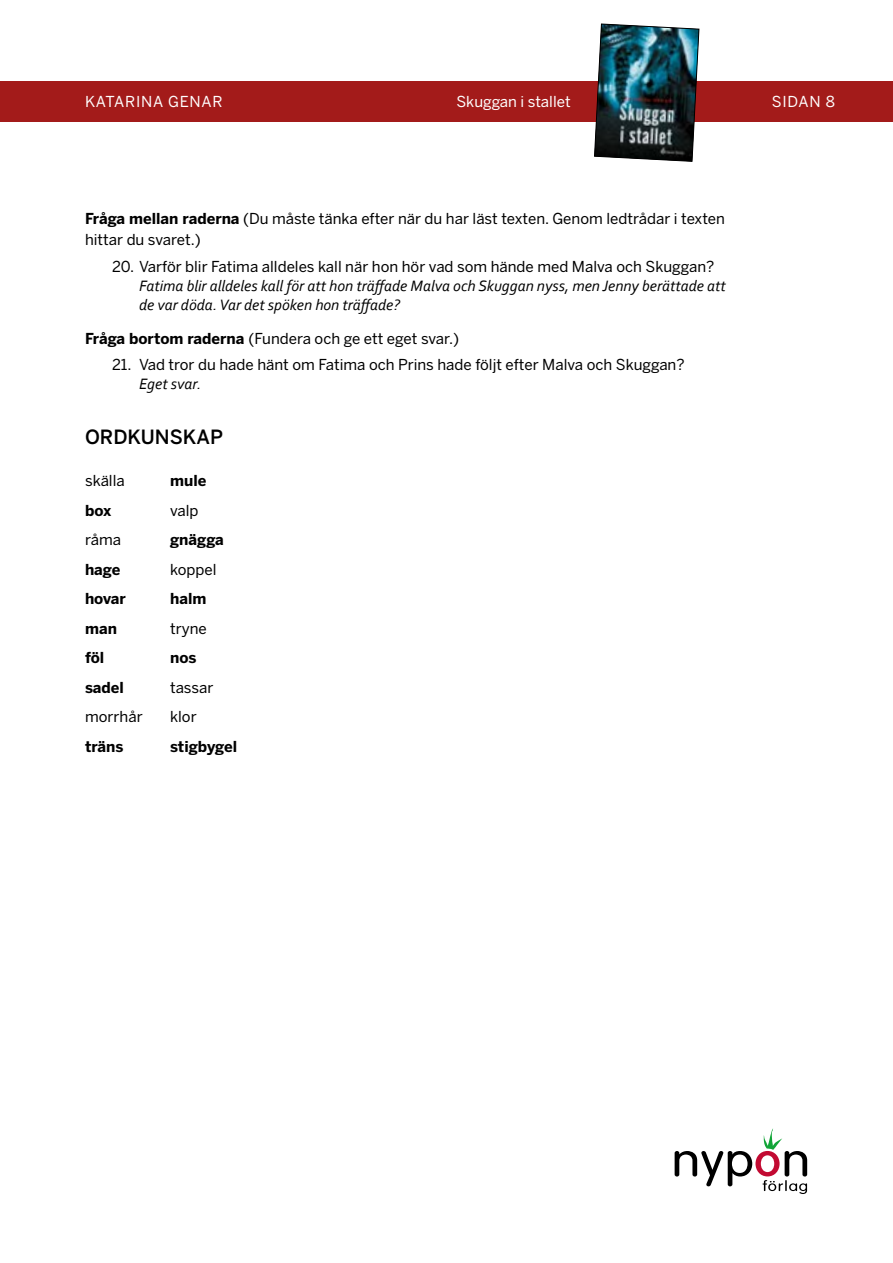
<style>
.page{position:relative;width:893px;height:1263px;background:#fff}
.page>*{position:absolute;margin:0;border:0;box-sizing:border-box;transform-origin:0 0}
.t1{font:500 19.5px "Benton Sans";color:#000}
.t2{font:italic 15.75px/18.9px "Corbel";color:#000}
.t3{font:15px/21px "Benton Sans";color:#000}
.t4{font:700 15px "Benton Sans";color:#000}
.t5{font:15px "Benton Sans";color:#fff}
.t6{font:15px "Benton Sans";letter-spacing:.05em;color:#fff}
.s1{font-weight:700}
</style>
<div class="page">
<div style="left:0;top:81px;width:893px;height:40px;background:#a31b1a"></div>
<img style="left:594px;top:23px;width:105px;height:139px">
<svg style="left:675px;top:1128px;width:132px;height:66px"></svg>
<p class="t6" style="left:85px;top:92px;width:139px">KATARINA GENAR</p>
<p class="t5" style="left:456px;top:92px;width:116px">Skuggan i stallet</p>
<p class="t5" style="left:772px;top:92px;width:64px">SIDAN 8</p>
<p class="t3" style="left:85px;top:209px;width:641px"><span class="s1">Fråga mellan raderna</span> (Du måste tänka efter när du har läst texten. Genom ledtrådar i texten hittar du svaret.)</p>
<p class="t3" style="left:112px;top:256px;width:604px">20. Varför blir Fatima alldeles kall när hon hör vad som hände med Malva och Skuggan?</p>
<p class="t2" style="left:139px;top:276px;width:588px">Fatima blir alldeles kall för att hon träffade Malva och Skuggan nyss, men Jenny berättade att de var döda. Var det spöken hon träffade?</p>
<p class="t3" style="left:85px;top:328px;width:376px"><span class="s1">Fråga bortom raderna</span> (Fundera och ge ett eget svar.)</p>
<p class="t3" style="left:112px;top:354px;width:574px">21. Vad tror du hade hänt om Fatima och Prins hade följt efter Malva och Skuggan?</p>
<p class="t2" style="left:139px;top:374px;width:64px">Eget svar.</p>
<h1 class="t1" style="left:85px;top:425px;width:140px">ORDKUNSKAP</h1>
<p class="t3" style="left:85px;top:470px;width:41px">skälla</p>
<p class="t4" style="left:170px;top:471px;width:38px">mule</p>
<p class="t4" style="left:85px;top:501px;width:28px">box</p>
<p class="t3" style="left:170px;top:500px;width:30px">valp</p>
<p class="t3" style="left:85px;top:529px;width:38px">råma</p>
<p class="t4" style="left:170px;top:530px;width:55px">gnägga</p>
<p class="t4" style="left:85px;top:560px;width:37px">hage</p>
<p class="t3" style="left:170px;top:559px;width:48px">koppel</p>
<p class="t4" style="left:85px;top:589px;width:42px">hovar</p>
<p class="t4" style="left:170px;top:589px;width:38px">halm</p>
<p class="t4" style="left:85px;top:619px;width:33px">man</p>
<p class="t3" style="left:170px;top:618px;width:38px">tryne</p>
<p class="t4" style="left:85px;top:648px;width:21px">föl</p>
<p class="t4" style="left:170px;top:648px;width:28px">nos</p>
<p class="t4" style="left:85px;top:678px;width:40px">sadel</p>
<p class="t3" style="left:170px;top:677px;width:45px">tassar</p>
<p class="t3" style="left:85px;top:706px;width:59px">morrhår</p>
<p class="t3" style="left:170px;top:706px;width:28px">klor</p>
<p class="t4" style="left:85px;top:737px;width:40px">träns</p>
<p class="t4" style="left:170px;top:737px;width:69px">stigbygel</p>
</div>
